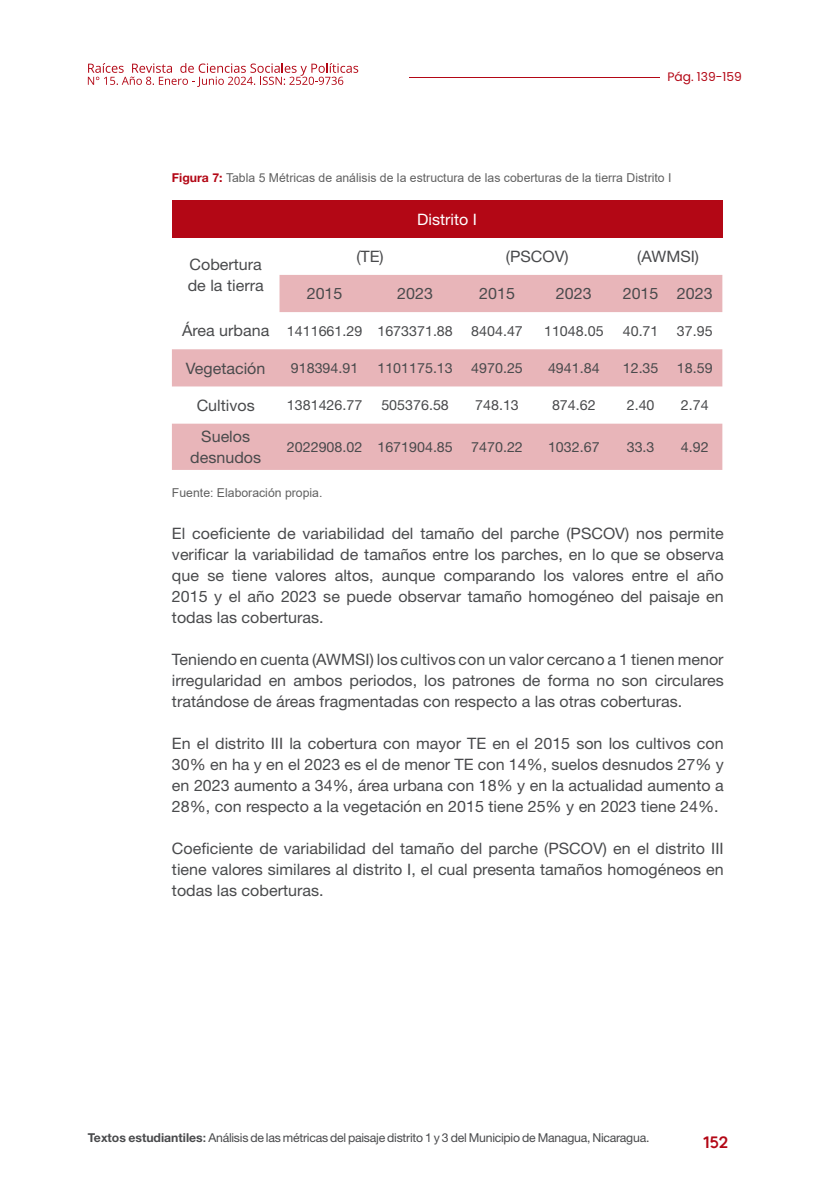
<style>
.page{position:relative;width:819px;height:1197px;background:#fff}
.page>*{position:absolute;margin:0;border:0;box-sizing:border-box;transform-origin:0 0}
.t1{font:500 17.5px "Human Sans";color:#b30715}
.Contenido_ofc{font:15.75px/21px "Helvetica Neue LT Std";color:#494a4c;text-align:justify}
.Contenido_ofc-2{font:15.75px "Helvetica Neue LT Std";color:#fff}
.Contenido_ofc-3{font:14px "Helvetica Neue LT Std";color:#494a4c}
.t2{font:12.25px "Helvetica Neue LT Std";letter-spacing:-.02em;color:#494a4c}
.Titulos_de_figura{font:12.25px "Arial";color:#616161}
.PIE_DE_FOTO{font:12.25px "Arial";color:#616161}
.t3{font:12.25px "Poppins";color:#b30715}
.s1{font-family:"Helvetica Neue LT Std";font-weight:700;color:#b30715}
.s2{font-weight:700}
.s3{font-weight:500}
</style>
<div class="page">
<hr style="left:409px;top:77px;width:251px;height:1px;background:#b30715">
<svg style="left:88px;top:63px;width:270px;height:24px"></svg>
<div style="left:172px;top:201px;width:550px;height:37px;background:#b30715"></div>
<svg style="left:172px;top:275px;width:550px;height:195px;fill:#e8b5b9"></svg>
<p class="t3" style="left:667px;top:70px;width:76px">Pág. 139-159</p>
<p class="Titulos_de_figura" style="left:172px;top:169px;width:501px"><span class="s1">Figura 7:</span> Tabla 5 Métricas de análisis de la estructura de las coberturas de la tierra Distrito I</p>
<p class="Contenido_ofc" style="left:188px;top:254px;width:77px">Cobertura de la tierra</p>
<p class="Contenido_ofc-2" style="left:417px;top:210px;width:61px">Distrito I</p>
<p class="Contenido_ofc" style="left:356px;top:246px;width:29px">(TE)</p>
<p class="Contenido_ofc" style="left:506px;top:246px;width:64px">(PSCOV)</p>
<p class="Contenido_ofc" style="left:637px;top:246px;width:63px">(AWMSI)</p>
<p class="Contenido_ofc" style="left:307px;top:283px;width:37px">2015</p>
<p class="Contenido_ofc" style="left:397px;top:283px;width:37px">2023</p>
<p class="Contenido_ofc" style="left:479px;top:283px;width:37px">2015</p>
<p class="Contenido_ofc" style="left:556px;top:283px;width:37px">2023</p>
<p class="Contenido_ofc" style="left:622px;top:283px;width:37px">2015</p>
<p class="Contenido_ofc" style="left:677px;top:283px;width:37px">2023</p>
<p class="Contenido_ofc" style="left:182px;top:320px;width:89px">Área urbana</p>
<p class="Contenido_ofc-3" style="left:287px;top:322px;width:77px">1411661.29</p>
<p class="Contenido_ofc-3" style="left:377px;top:322px;width:77px">1673371.88</p>
<p class="Contenido_ofc-3" style="left:471px;top:322px;width:53px">8404.47</p>
<p class="Contenido_ofc-3" style="left:544px;top:322px;width:61px">11048.05</p>
<p class="Contenido_ofc-3" style="left:622px;top:322px;width:37px">40.71</p>
<p class="Contenido_ofc-3" style="left:677px;top:322px;width:37px">37.95</p>
<p class="Contenido_ofc" style="left:186px;top:357px;width:81px">Vegetación</p>
<p class="Contenido_ofc-3" style="left:291px;top:360px;width:69px">918394.91</p>
<p class="Contenido_ofc-3" style="left:377px;top:360px;width:77px">1101175.13</p>
<p class="Contenido_ofc-3" style="left:471px;top:360px;width:53px">4970.25</p>
<p class="Contenido_ofc-3" style="left:548px;top:360px;width:53px">4941.84</p>
<p class="Contenido_ofc-3" style="left:622px;top:360px;width:37px">12.35</p>
<p class="Contenido_ofc-3" style="left:677px;top:360px;width:37px">18.59</p>
<p class="Contenido_ofc" style="left:197px;top:394px;width:60px">Cultivos</p>
<p class="Contenido_ofc-3" style="left:287px;top:397px;width:77px">1381426.77</p>
<p class="Contenido_ofc-3" style="left:381px;top:397px;width:69px">505376.58</p>
<p class="Contenido_ofc-3" style="left:475px;top:397px;width:45px">748.13</p>
<p class="Contenido_ofc-3" style="left:552px;top:397px;width:45px">874.62</p>
<p class="Contenido_ofc-3" style="left:626px;top:397px;width:29px">2.40</p>
<p class="Contenido_ofc-3" style="left:681px;top:397px;width:29px">2.74</p>
<p class="Contenido_ofc" style="left:190px;top:426px;width:72px;text-align:center">Suelos desnudos</p>
<p class="Contenido_ofc-3" style="left:287px;top:438px;width:77px">2022908.02</p>
<p class="Contenido_ofc-3" style="left:377px;top:438px;width:77px">1671904.85</p>
<p class="Contenido_ofc-3" style="left:471px;top:438px;width:53px">7470.22</p>
<p class="Contenido_ofc-3" style="left:548px;top:438px;width:53px">1032.67</p>
<p class="Contenido_ofc-3" style="left:626px;top:438px;width:29px">33.3</p>
<p class="Contenido_ofc-3" style="left:681px;top:438px;width:29px">4.92</p>
<p class="PIE_DE_FOTO" style="left:172px;top:484px;width:152px">Fuente: Elaboración propia.</p>
<p class="Contenido_ofc" style="left:172px;top:523px;width:553px">El coeficiente de variabilidad del tamaño del parche (PSCOV) nos permite verificar la variabilidad de tamaños entre los parches, en lo que se observa que se tiene valores altos, aunque comparando los valores entre el año 2015 y el año 2023 se puede observar tamaño homogéneo del paisaje en todas las coberturas.</p>
<p class="Contenido_ofc" style="left:172px;top:649px;width:553px">Teniendo en cuenta (AWMSI) los cultivos con un valor cercano a 1 tienen menor irregularidad en ambos periodos, los patrones de forma no son circulares tratándose de áreas fragmentadas con respecto a las otras coberturas.</p>
<p class="Contenido_ofc" style="left:172px;top:733px;width:553px">En el distrito III la cobertura con mayor TE en el 2015 son los cultivos con 30% en ha y en el 2023 es el de menor TE con 14%, suelos desnudos 27% y en 2023 aumento a 34%, área urbana con 18% y en la actualidad aumento a 28%, con respecto a la vegetación en 2015 tiene 25% y en 2023 tiene 24%.</p>
<p class="Contenido_ofc" style="left:172px;top:838px;width:553px">Coeficiente de variabilidad del tamaño del parche (PSCOV) en el distrito III tiene valores similares al distrito I, el cual presenta tamaños homogéneos en todas las coberturas.</p>
<p class="t2" style="left:88px;top:1131px;width:563px"><span class="s2">Textos estudiantiles</span><span class="s3">:</span> Análisis de las métricas del paisaje distrito 1 y 3 del Municipio de Managua, Nicaragua.</p>
<p class="t1" style="left:703px;top:1132px;width:27px">152</p>
</div>
